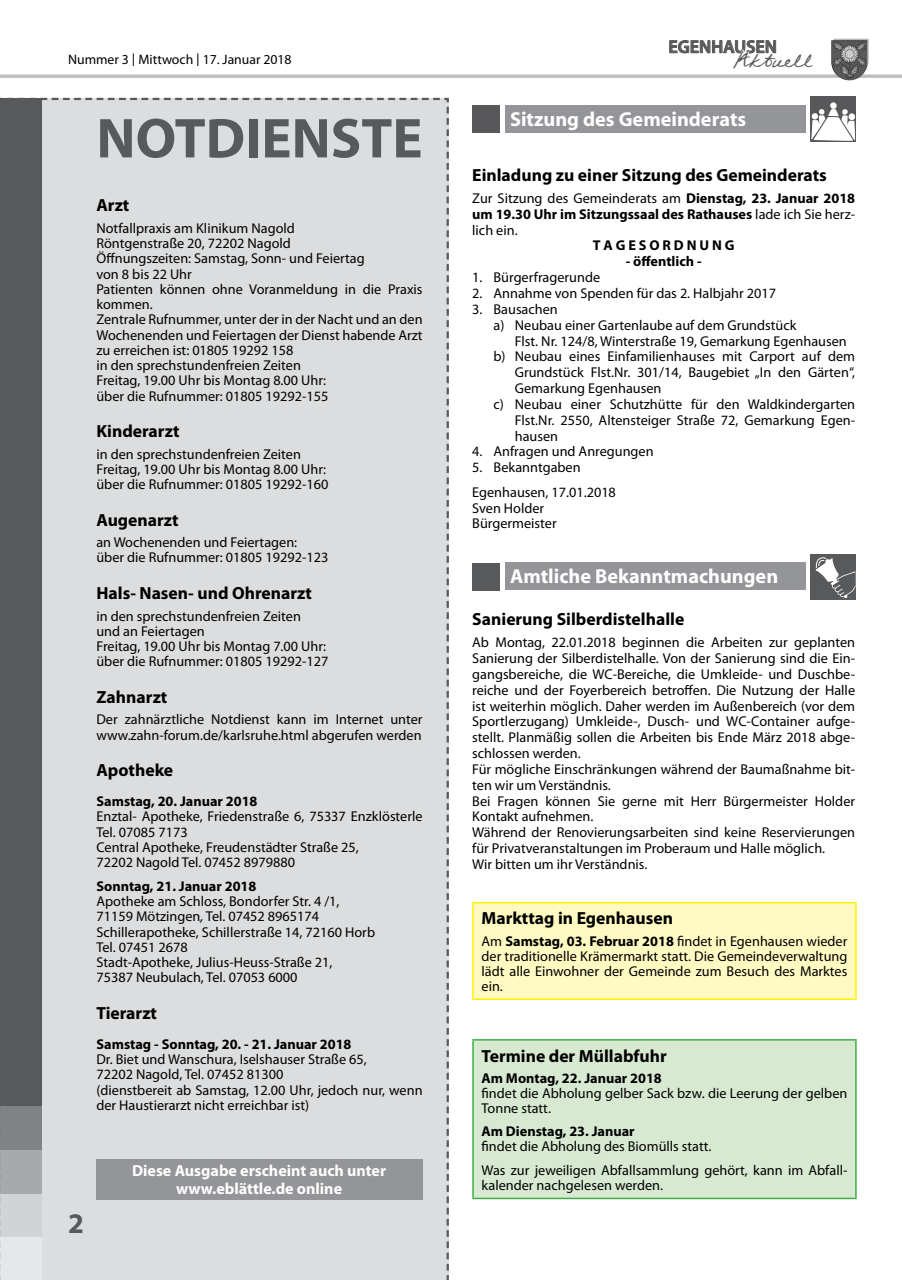
<style>
.page{position:relative;width:902px;height:1280px;background:#fff}
.page>*{position:absolute;margin:0;border:0;box-sizing:border-box;transform-origin:0 0}
.t1{font:700 56.7px "Myriad Pro";color:#58595b}
.t2{font:700 28.5px "Myriad Pro";color:#58595b}
.t3{font:22.95px "Federico Handwriting";color:#58595b}
.t4{font:700 20.25px "Myriad";color:#fff}
.t5{font:600 18px "Myriad Pro";color:#58595b}
.t6{font:700 17.55px "Myriad Pro";color:#000}
.t7{font:700 16.05px/17.5px "Myriad Pro";color:#fff;text-align:center}
.t8{font:14.25px/15.3px "Myriad Pro";color:#000}
.t9{font:700 14.25px/15.9px "Myriad Pro";color:#000;text-align:justify}
.t10{font:13.65px "Myriad Pro";color:#000}
.s1{font-family:"Lucida Sans"}
.s2{font-style:italic}
.s3{font-weight:400}
.s4{font-weight:700}
</style>
<div class="page">
<svg style="left:0;top:97px;width:449px;height:1183px;background:#d0d1d2"></svg>
<hr style="left:0;top:75px;width:901px;height:3px;background:#bcbec0">
<svg style="left:669px;top:40px;width:108px;height:14px"></svg>
<svg style="left:833px;top:39px;width:35px;height:36px"></svg>
<img style="left:831px;top:40px;width:36px;height:40px">
<div style="left:810px;top:97px;width:46px;height:45px;background:#58585b"></div>
<div style="left:504px;top:105px;width:301px;height:28px;background:#939598"></div>
<div style="left:472px;top:106px;width:28px;height:27px;background:#58585b"></div>
<svg style="left:811px;top:102px;width:44px;height:39px"></svg>
<div style="left:810px;top:554px;width:46px;height:45px;background:#58595b"></div>
<svg style="left:815px;top:557px;width:40px;height:41px"></svg>
<div style="left:504px;top:562px;width:301px;height:28px;background:#939598"></div>
<div style="left:472px;top:563px;width:28px;height:27px;background:#58595b"></div>
<div style="left:473px;top:903px;width:382px;height:96px;background:#fffac2"></div>
<hr style="left:472px;top:902px;width:384px;height:1px;background:#fff200">
<hr style="left:472px;top:903px;width:1px;height:95px;background:#fff200">
<hr style="left:855px;top:903px;width:1px;height:95px;background:#fff200">
<hr style="left:472px;top:998px;width:384px;height:2px;background:#fff200">
<div style="left:473px;top:1040px;width:382px;height:158px;background:#d8e9d2"></div>
<hr style="left:472px;top:1039px;width:384px;height:1px;background:#41ad49">
<hr style="left:472px;top:1040px;width:1px;height:158px;background:#41ad49">
<hr style="left:855px;top:1040px;width:1px;height:158px;background:#41ad49">
<hr style="left:472px;top:1198px;width:384px;height:1px;background:#41ad49">
<div style="left:96px;top:1159px;width:326px;height:40px;background:#939598"></div>
<p class="t10" style="left:68px;top:51px;width:225px">Nummer 3 <span class="s1">|</span> Mittwoch <span class="s1">|</span> 17. Januar 2018</p>
<h1 class="t1" style="left:96px;top:101px;width:327px">NOTDIENSTE</h1>
<p class="t6" style="left:96px;top:194px;width:34px">Arzt</p>
<p class="t8" style="left:96px;top:220px;width:328px">Notfallpraxis am Klinikum Nagold<br>Röntgenstraße 20, 72202 Nagold<br>Öffnungszeiten: Samstag, Sonn- und Feiertag<br>von 8 bis 22 Uhr<br>Patienten können ohne Voranmeldung in die Praxis kommen.<br>Zentrale Rufnummer, unter der in der Nacht und an den Wochenenden und Feiertagen der Dienst habende Arzt zu erreichen ist: 01805 19292 158<br>in den sprechstundenfreien Zeiten<br>Freitag, 19.00 Uhr bis Montag 8.00 Uhr:<br>über die Rufnummer: 01805 19292-155</p>
<p class="t6" style="left:96px;top:420px;width:84px">Kinderarzt</p>
<p class="t8" style="left:96px;top:446px;width:233px">in den sprechstundenfreien Zeiten<br>Freitag, 19.00 Uhr bis Montag 8.00 Uhr: über die Rufnummer: 01805 19292-160</p>
<p class="t6" style="left:96px;top:508px;width:84px">Augenarzt</p>
<p class="t8" style="left:96px;top:534px;width:233px">an Wochenenden und Feiertagen: über die Rufnummer: 01805 19292-123</p>
<p class="t6" style="left:96px;top:581px;width:217px">Hals- Nasen- und Ohrenarzt</p>
<p class="t8" style="left:96px;top:608px;width:233px">in den sprechstundenfreien Zeiten<br>und an Feiertagen<br>Freitag, 19.00 Uhr bis Montag 7.00 Uhr: über die Rufnummer: 01805 19292-127</p>
<p class="t6" style="left:96px;top:685px;width:72px">Zahnarzt</p>
<p class="t8" style="left:96px;top:712px;width:327px">Der zahnärztliche Notdienst kann im Internet unter www.zahn-forum.de/karlsruhe.html abgerufen werden</p>
<p class="t6" style="left:96px;top:759px;width:78px">Apotheke</p>
<p class="t9" style="left:96px;top:793px;width:163px">Samstag, 20. Januar 2018</p>
<p class="t8" style="left:96px;top:809px;width:328px">Enztal- Apotheke, Friedenstraße 6, 75337 Enzklösterle Tel. 07085 7173<br>Central Apotheke, Freudenstädter Straße 25,<br>72202 Nagold Tel. 07452 8979880</p>
<p class="t9" style="left:96px;top:878px;width:161px">Sonntag, 21. Januar 2018</p>
<p class="t8" style="left:96px;top:893px;width:280px">Apotheke am Schloss, Bondorfer Str. 4 /1, 71159 Mötzingen<span class="s2">,</span> Tel. 07452 8965174<br>Schillerapotheke, Schillerstraße 14, 72160 Horb Tel. 07451 2678<br>Stadt-Apotheke, Julius-Heuss-Straße 21,<br>75387 Neubulach, Tel. 07053 6000</p>
<p class="t6" style="left:96px;top:1001px;width:62px">Tierarzt</p>
<p class="t9" style="left:96px;top:1036px;width:256px">Samstag - Sonntag, 20. - 21. Januar 2018</p>
<p class="t8" style="left:96px;top:1051px;width:327px">Dr. Biet und Wanschura, Iselshauser Straße 65,<br>72202 Nagold, Tel. 07452 81300<br>(dienstbereit ab Samstag, 12.00 Uhr, jedoch nur, wenn der Haustierarzt nicht erreichbar ist)</p>
<h2 class="t2" style="left:68px;top:1205px;width:17px">2</h2>
<p class="t7" style="left:132px;top:1161px;width:255px">Diese Ausgabe erscheint auch unter www.eblättle.de online</p>
<p class="t5" style="left:668px;top:35px;width:110px">EGENHAUSEN</p>
<h3 class="t3" style="left:733px;top:46px;width:80px">Aktuell</h3>
<h3 class="t4" style="left:510px;top:109px;width:238px">Sitzung des Gemeinderats</h3>
<p class="t6" style="left:472px;top:163px;width:356px">Einladung zu einer Sitzung des Gemeinderats</p>
<p class="t9" style="left:472px;top:190px;width:384px"><span class="s3">Zur Sitzung des Gemeinderats am</span> Dienstag, 23. Januar 2018 um 19.30 Uhr im Sitzungssaal des Rathauses <span class="s3">lade ich Sie herz&shy;lich ein.</span></p>
<p class="t9" style="left:593px;top:237px;width:143px">T A G E S O R D N U N G</p>
<p class="t9" style="left:625px;top:253px;width:77px">- öffentlich -</p>
<p class="t8" style="left:472px;top:269px;width:129px">1. Bürgerfragerunde</p>
<p class="t8" style="left:472px;top:285px;width:305px">2. Annahme von Spenden für das 2. Halbjahr 2017</p>
<p class="t8" style="left:472px;top:301px;width:87px">3. Bausachen</p>
<p class="t8" style="left:493px;top:317px;width:304px">a) Neubau einer Gartenlaube auf dem Grundstück</p>
<p class="t8" style="left:514px;top:333px;width:333px">Flst. Nr. 124/8, Winterstraße 19, Gemarkung Egenhausen</p>
<p class="t8" style="left:493px;top:349px;width:363px">b) Neubau eines Einfamilienhauses mit Carport auf dem</p>
<p class="t8" style="left:514px;top:365px;width:342px">Grundstück Flst.Nr. 301/14, Baugebiet „In den Gärten“,</p>
<p class="t8" style="left:514px;top:380px;width:148px">Gemarkung Egenhausen</p>
<p class="t8" style="left:493px;top:396px;width:363px">c) Neubau einer Schutzhütte für den Waldkindergarten</p>
<p class="t8" style="left:514px;top:412px;width:342px">Flst.Nr. 2550, Altensteiger Straße 72, Gemarkung Egen-</p>
<p class="t8" style="left:514px;top:428px;width:45px">hausen</p>
<p class="t8" style="left:472px;top:444px;width:183px">4. Anfragen und Anregungen</p>
<p class="t8" style="left:472px;top:455px;width:145px;line-height:24.3px">5. Bekanntgaben<br>Egenhausen, 17.01.2018</p>
<p class="t8" style="left:472px;top:499px;width:86px;line-height:15.9px">Sven Holder<br>Bürgermeister</p>
<h3 class="t4" style="left:510px;top:566px;width:269px">Amtliche Bekanntmachungen</h3>
<p class="t6" style="left:472px;top:608px;width:213px">Sanierung Silberdistelhalle</p>
<p class="t8" style="left:472px;top:634px;width:384px;line-height:15.9px">Ab Montag, 22.01.2018 beginnen die Arbeiten zur geplanten Sanierung der Silberdistelhalle. Von der Sanierung sind die Ein&shy;gangsbereiche, die WC-Bereiche, die Umkleide- und Duschbe&shy;reiche und der Foyerbereich betroffen. Die Nutzung der Halle ist weiterhin möglich. Daher werden im Außenbereich (vor dem Sportlerzugang) Umkleide-, Dusch- und WC-Container aufge&shy;stellt. Planmäßig sollen die Arbeiten bis Ende März 2018 abge&shy;schlossen werden.<br>Für mögliche Einschränkungen während der Baumaßnahme bit&shy;ten wir um Verständnis.<br>Bei Fragen können Sie gerne mit Herr Bürgermeister Holder Kontakt aufnehmen.<br>Während der Renovierungsarbeiten sind keine Reservierungen für Privatveranstaltungen im Proberaum und Halle möglich.<br>Wir bitten um ihr Verständnis.</p>
<p class="t6" style="left:481px;top:907px;width:193px">Markttag in Egenhausen</p>
<p class="t8" style="left:481px;top:933px;width:367px;text-align:justify">Am <span class="s4">Samstag, 03. Februar 2018</span> findet in Egenhausen wieder der traditionelle Krämermarkt statt. Die Gemeindeverwaltung lädt alle Einwohner der Gemeinde zum Besuch des Marktes ein.</p>
<p class="t6" style="left:481px;top:1044px;width:187px">Termine der Müllabfuhr</p>
<p class="t9" style="left:481px;top:1070px;width:182px">Am Montag, 22. Januar 2018</p>
<p class="t8" style="left:481px;top:1085px;width:367px">findet die Abholung gelber Sack bzw. die Leerung der gelben<br>Tonne statt.</p>
<p class="t9" style="left:481px;top:1123px;width:155px">Am Dienstag, 23. Januar</p>
<p class="t8" style="left:481px;top:1135px;width:367px;line-height:23.5px">findet die Abholung des Biomülls statt.<br>Was zur jeweiligen Abfallsammlung gehört, kann im Abfall-</p>
<p class="t8" style="left:481px;top:1177px;width:183px">kalender nachgelesen werden.</p>
</div>
